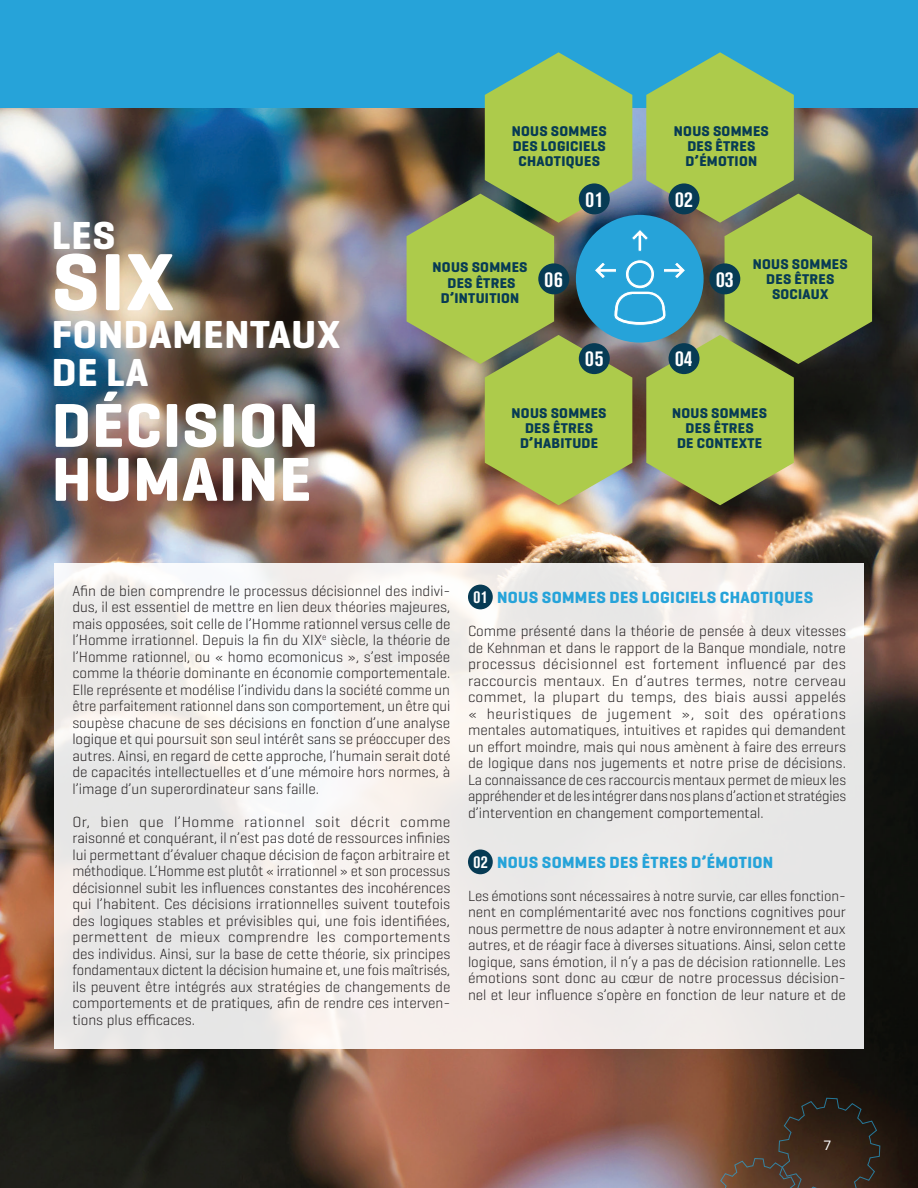
<style>
.page{position:relative;width:918px;height:1188px;background:#fff}
.page>*{position:absolute;margin:0;border:0;box-sizing:border-box;transform-origin:0 0}
.t1{font:700 82.5px "Geogrotesque";color:#fff}
.t2{font:700 63px/54px "Geogrotesque";letter-spacing:.02em;color:#fff}
.t3{font:700 39.75px/37.7px "Geogrotesque";letter-spacing:.02em;color:#fff}
.t4{font:700 condensed 21.9px "Akzidenz Grotesk BE";letter-spacing:.03em;color:#fff}
.t5{font:700 16.5px "Geogrotesque";letter-spacing:.02em;color:#26a3d9}
.t6{font:300 15px/16.5px "Geogrotesque";color:#231f20;text-align:justify}
.t7{font:700 14.4px/15.1px "Geogrotesque";letter-spacing:.02em;color:#073b54;text-align:center}
.t8{font:13.5px "Alright Sans";color:#fff}
.s1{font-family:"Akzidenz Grotesk BE";font-stretch:condensed;font-size:17.55px;color:#fff}
</style>
<div class="page">
<img style="left:0;top:108px;width:918px;height:1080px">
<div style="left:54px;top:563px;width:810px;height:486px;background:linear-gradient(to bottom,#f4f2f0,#ece9e8)"></div>
<div style="left:0;top:0;width:918px;height:108px;background:#26a3d9"></div>
<img style="left:407px;top:52px;width:465px;height:453px">
<svg style="left:716px;top:1098px;width:164px;height:90px;background:#493122"></svg>
<div style="left:468px;top:585px;width:25px;height:24px;background:#073b54;border-radius:50%"></div>
<div style="left:468px;top:850px;width:25px;height:24px;background:#073b54;border-radius:50%"></div>
<p class="t7" style="left:512px;top:123px;width:96px">NOUS SOMMES<br>DES LOGICIELS<br>CHAOTIQUES</p>
<p class="t7" style="left:674px;top:123px;width:96px">NOUS SOMMES<br>DES ÊTRES<br>D’ÉMOTION</p>
<h3 class="t3" style="left:52px;top:217px;width:65px">LES</h3>
<h1 class="t1" style="left:52px;top:231px;width:124px">SIX</h1>
<h3 class="t3" style="left:52px;top:316px;width:290px">FONDAMENTAUX<br>DE LA</h3>
<h2 class="t2" style="left:52px;top:398px;width:268px">DÉCISION<br>HUMAINE</h2>
<h3 class="t4" style="left:586px;top:186px;width:20px">01</h3>
<h3 class="t4" style="left:675px;top:186px;width:19px">02</h3>
<p class="t7" style="left:433px;top:260px;width:96px">NOUS SOMMES<br>DES ÊTRES<br>D’INTUITION</p>
<h3 class="t4" style="left:545px;top:267px;width:20px">06</h3>
<h3 class="t4" style="left:716px;top:267px;width:19px">03</h3>
<h3 class="t4" style="left:585px;top:346px;width:20px">05</h3>
<h3 class="t4" style="left:675px;top:346px;width:19px">04</h3>
<p class="t7" style="left:753px;top:256px;width:96px">NOUS SOMMES<br>DES ÊTRES<br>SOCIAUX</p>
<p class="t7" style="left:512px;top:405px;width:96px">NOUS SOMMES<br>DES ÊTRES<br>D’HABITUDE</p>
<p class="t7" style="left:672px;top:405px;width:96px">NOUS SOMMES<br>DES ÊTRES<br>DE CONTEXTE</p>
<p class="t6" style="left:72px;top:582px;width:380px">Afin de bien comprendre le processus décisionnel des indivi&shy;dus, il est essentiel de mettre en lien deux théories majeures, mais opposées, soit celle de l’Homme rationnel versus celle de l’Homme irrationnel. Depuis la fin du XIX<sup>e</sup> siècle, la théorie de l’Homme rationnel, ou « homo ecomonicus », s’est imposée comme la théorie dominante en économie comportementale.<br>Elle représente et modélise l’individu dans la société comme un être parfaitement rationnel dans son comportement, un être qui soupèse chacune de ses décisions en fonction d’une analyse logique et qui poursuit son seul intérêt sans se préoccuper des autres. Ainsi, en regard de cette approche, l’humain serait doté de capacités intellectuelles et d’une mémoire hors normes, à l’image d’un superordinateur sans faille.</p>
<p class="t6" style="left:72px;top:813px;width:380px">Or, bien que l’Homme rationnel soit décrit comme raisonné et conquérant, il n’est pas doté de ressources infinies lui permettant d’évaluer chaque décision de façon arbitraire et méthodique. L’Homme est plutôt « irrationnel » et son processus décisionnel subit les influences constantes des incohérences qui l’habitent. Ces décisions irrationnelles suivent toutefois des logiques stables et prévisibles qui, une fois identifiées, permettent de mieux comprendre les comportements des individus. Ainsi, sur la base de cette théorie, six principes fondamentaux dictent la décision humaine et, une fois maîtrisés, ils peuvent être intégrés aux stratégies de changements de comportements et de pratiques, afin de rendre ces interven&shy;tions plus efficaces.</p>
<p class="t5" style="left:473px;top:587px;width:341px"><span class="s1">01</span> NOUS SOMMES DES LOGICIELS CHAOTIQUES</p>
<p class="t6" style="left:468px;top:622px;width:380px">Comme présenté dans la théorie de pensée à deux vitesses de Kehnman et dans le rapport de la Banque mondiale, notre processus décisionnel est fortement influencé par des raccourcis mentaux. En d’autres termes, notre cerveau commet, la plupart du temps, des biais aussi appelés « heuristiques de jugement », soit des opérations mentales automatiques, intuitives et rapides qui demandent un effort moindre, mais qui nous amènent à faire des erreurs de logique dans nos jugements et notre prise de décisions.<br>La connaissance de ces raccourcis mentaux permet de mieux les appréhender et de les intégrer dans nos plans d’action et stratégies d’intervention en changement comportemental.</p>
<p class="t5" style="left:474px;top:852px;width:301px"><span class="s1">02</span> NOUS SOMMES DES ÊTRES D’ÉMOTION</p>
<p class="t6" style="left:468px;top:887px;width:379px">Les émotions sont nécessaires à notre survie, car elles fonction&shy;nent en complémentarité avec nos fonctions cognitives pour nous permettre de nous adapter à notre environnement et aux autres, et de réagir face à diverses situations. Ainsi, selon cette logique, sans émotion, il n’y a pas de décision rationnelle. Les émotions sont donc au cœur de notre processus décision&shy;nel et leur influence s’opère en fonction de leur nature et de</p>
<p class="t8" style="left:824px;top:1136px;width:9px">7</p>
</div>
